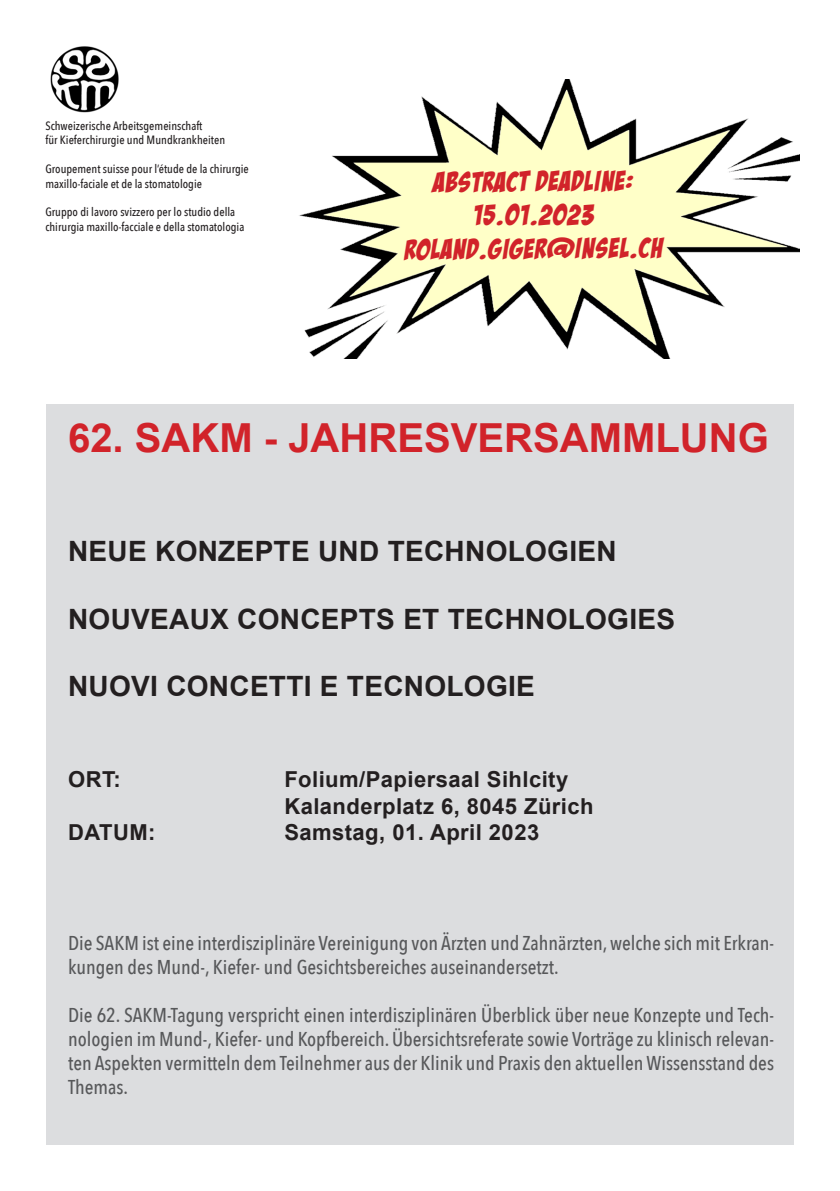
<style>
.page{position:relative;width:840px;height:1191px;background:#fff}
.page>*{position:absolute;margin:0;border:0;box-sizing:border-box;transform-origin:0 0}
.t1{font:700 40px "Arial";color:#d1232a}
.t2{font:700 28px "Arial";letter-spacing:.01em;color:#231f20}
.t3{font:28px "Bada Boom BB";color:#d1232a;scale:.96 1}
.t4{font:700 22px "Arial";letter-spacing:.02em;color:#231f20}
.t5{font:500 20px/24px "Avenir Next Condensed";color:#57585a}
.t6{font:500 12px "Avenir Next Condensed";color:#231f20}
</style>
<div class="page">
<div style="left:46px;top:404px;width:747px;height:740px;background:#dcdddf"></div>
<img style="left:299px;top:80px;width:500px;height:279px">
<img style="left:50px;top:46px;width:69px;height:67px">
<p class="t6" style="left:45px;top:118px;width:158px">Schweizerische Arbeitsgemeinschaft</p>
<p class="t6" style="left:45px;top:133px;width:181px">für Kieferchirurgie und Mundkrankheiten</p>
<p class="t6" style="left:45px;top:162px;width:205px">Groupement suisse pour l’étude de la chirurgie</p>
<p class="t6" style="left:45px;top:176px;width:158px">maxillo-faciale et de la stomatologie</p>
<p class="t6" style="left:45px;top:205px;width:191px">Gruppo di lavoro svizzero per lo studio della</p>
<p class="t6" style="left:45px;top:219px;width:200px">chirurgia maxillo-facciale e della stomatologia</p>
<p class="t3" style="left:433px;top:168px;width:208px;rotate:-1deg">Abstract Deadline:</p>
<p class="t3" style="left:472px;top:201px;width:127px;rotate:-1deg">15.01.2023</p>
<p class="t3" style="left:404px;top:236px;width:270px;rotate:-1deg">roland.giger@insel.ch</p>
<p class="t1" style="left:68px;top:412px;width:702px">62. SAKM - JAHRESVERSAMMLUNG</p>
<p class="t2" style="left:68px;top:533px;width:549px">NEUE KONZEPTE UND TECHNOLOGIEN</p>
<p class="t2" style="left:68px;top:600px;width:608px">NOUVEAUX CONCEPTS ET TECHNOLOGIES</p>
<p class="t2" style="left:68px;top:667px;width:468px">NUOVI CONCETTI E TECNOLOGIE</p>
<p class="t4" style="left:68px;top:765px;width:54px">ORT:</p>
<p class="t4" style="left:284px;top:765px;width:285px">Folium/Papiersaal Sihlcity</p>
<p class="t4" style="left:284px;top:791px;width:310px">Kalanderplatz 6, 8045 Zürich</p>
<p class="t4" style="left:68px;top:817px;width:89px">DATUM:</p>
<p class="t4" style="left:284px;top:817px;width:256px">Samstag, 01. April 2023</p>
<p class="t5" style="left:68px;top:930px;width:707px">Die SAKM ist eine interdisziplinäre Vereinigung von Ärzten und Zahnärzten, welche sich mit Erkran&shy;kungen des Mund-, Kiefer- und Gesichtsbereiches auseinandersetzt.</p>
<p class="t5" style="left:68px;top:1002px;width:707px;text-align:justify">Die 62. SAKM-Tagung verspricht einen interdisziplinären Überblick über neue Konzepte und Tech&shy;nologien im Mund-, Kiefer- und Kopfbereich. Übersichtsreferate sowie Vorträge zu klinisch relevan&shy;ten Aspekten vermitteln dem Teilnehmer aus der Klinik und Praxis den aktuellen Wissensstand des Themas.</p>
</div>
